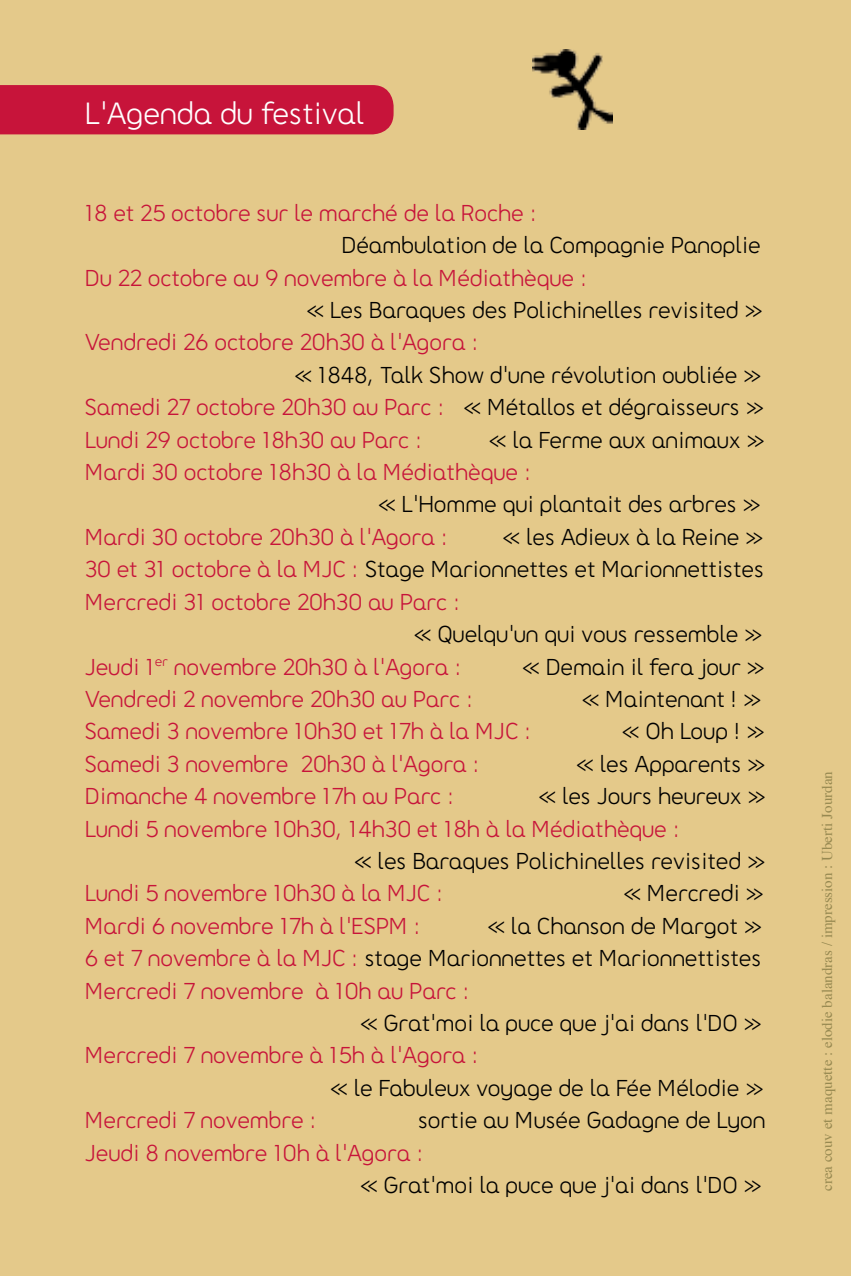
<style>
.page{position:relative;width:851px;height:1276px;background:#fff}
.page>*{position:absolute;margin:0;border:0;box-sizing:border-box;transform-origin:0 0}
.t1{font:36px "FNAC Regular";color:#fff}
.t2{font:27px/32.4px "FNAC Regular";color:#000;text-align:justify}
.t3{font:27px/32.4px "FNAC Regular";color:#c7143a}
.t4{font:15px "Times";color:#978951}
.s1{color:#c7143a}
.s2{color:#000}
</style>
<div class="page">
<div style="left:0;top:0;width:850px;height:1276px;background:#e4c98a"></div>
<div style="left:0;top:85px;width:393px;height:49px;background:#c7143a"></div>
<img style="left:533px;top:50px;width:79px;height:79px">
<h1 class="t1" style="left:85px;top:96px;width:281px">L’Agenda du festival</h1>
<p class="t3" style="left:85px;top:196px;width:454px">18 et 25 octobre sur le marché de la Roche :</p>
<p class="t2" style="left:342px;top:229px;width:420px">Déambulation de la Compagnie Panoplie</p>
<p class="t3" style="left:85px;top:261px;width:504px">Du 22 octobre au 9 novembre à la Médiathèque :</p>
<p class="t2" style="left:306px;top:293px;width:458px">« Les Baraques des Polichinelles revisited »</p>
<p class="t3" style="left:85px;top:326px;width:395px">Vendredi 26 octobre 20h30 à l’Agora :</p>
<p class="t2" style="left:85px;top:358px;width:680px;text-indent:209px">« 1848, Talk Show d’une révolution oubliée » <span class="s1">Samedi 27 octobre 20h30 au Parc :</span> « Métallos et dégraisseurs » <span class="s1">Lundi 29 octobre 18h30 au Parc :</span></p>
<p class="t2" style="left:488px;top:423px;width:278px">« la Ferme aux animaux »</p>
<p class="t3" style="left:85px;top:455px;width:448px">Mardi 30 octobre 18h30 à la Médiathèque :</p>
<p class="t2" style="left:377px;top:488px;width:385px">« L’Homme qui plantait des arbres »</p>
<p class="t3" style="left:85px;top:520px;width:365px">Mardi 30 octobre 20h30 à l’Agora :</p>
<p class="t2" style="left:85px;top:520px;width:680px;text-indent:417px">« les Adieux à la Reine » <span class="s1">30 et 31 octobre à la MJC :</span> Stage Marionnettes et Marionnettistes <span class="s1">Mercredi 31 octobre 20h30 au Parc :</span></p>
<p class="t3" style="left:85px;top:617px;width:679px;text-indent:328px"><span class="s2">« Quelqu’un qui vous ressemble »<br></span>Jeudi 1<sup>er</sup> novembre 20h30 à l’Agora :</p>
<p class="t2" style="left:522px;top:650px;width:245px">« Demain il fera jour »</p>
<p class="t3" style="left:85px;top:682px;width:390px">Vendredi 2 novembre 20h30 au Parc :</p>
<p class="t2" style="left:581px;top:682px;width:182px">« Maintenant ! »</p>
<p class="t3" style="left:85px;top:715px;width:448px">Samedi 3 novembre 10h30 et 17h à la MJC :</p>
<p class="t2" style="left:621px;top:715px;width:145px">« Oh Loup ! »</p>
<p class="t3" style="left:85px;top:747px;width:397px">Samedi 3 novembre 20h30 à l’Agora :</p>
<p class="t2" style="left:576px;top:747px;width:191px">« les Apparents »</p>
<p class="t3" style="left:85px;top:779px;width:371px">Dimanche 4 novembre 17h au Parc :</p>
<p class="t2" style="left:538px;top:779px;width:229px">« les Jours heureux »</p>
<p class="t3" style="left:85px;top:812px;width:597px">Lundi 5 novembre 10h30, 14h30 et 18h à la Médiathèque :</p>
<p class="t2" style="left:354px;top:844px;width:413px">« les Baraques Polichinelles revisited »</p>
<p class="t3" style="left:85px;top:877px;width:360px">Lundi 5 novembre 10h30 à la MJC :</p>
<p class="t2" style="left:623px;top:877px;width:143px">« Mercredi »</p>
<p class="t3" style="left:85px;top:909px;width:338px">Mardi 6 novembre 17h à l’ESPM :</p>
<p class="t2" style="left:85px;top:909px;width:678px;text-indent:402px">« la Chanson de Margot » <span class="s1">6 et 7 novembre à la MJC :</span> stage Marionnettes et Marionnettistes <span class="s1">Mercredi 7 novembre à 10h au Parc :</span></p>
<p class="t2" style="left:360px;top:1006px;width:404px">« Grat’moi la puce que j’ai dans l’DO »</p>
<p class="t3" style="left:85px;top:1039px;width:396px">Mercredi 7 novembre à 15h à l’Agora :</p>
<p class="t2" style="left:330px;top:1071px;width:435px">« le Fabuleux voyage de la Fée Mélodie »</p>
<p class="t3" style="left:85px;top:1103px;width:234px">Mercredi 7 novembre :</p>
<p class="t2" style="left:418px;top:1103px;width:349px">sortie au Musée Gadagne de Lyon</p>
<p class="t3" style="left:85px;top:1136px;width:340px">Jeudi 8 novembre 10h à l’Agora :</p>
<p class="t2" style="left:360px;top:1168px;width:404px">« Grat’moi la puce que j’ai dans l’DO »</p>
<p class="t4" style="left:813px;top:1191px;width:421px;rotate:-90deg">crea couv et maquette : elodie balandras / impression : Uberti Jourdan</p>
</div>
